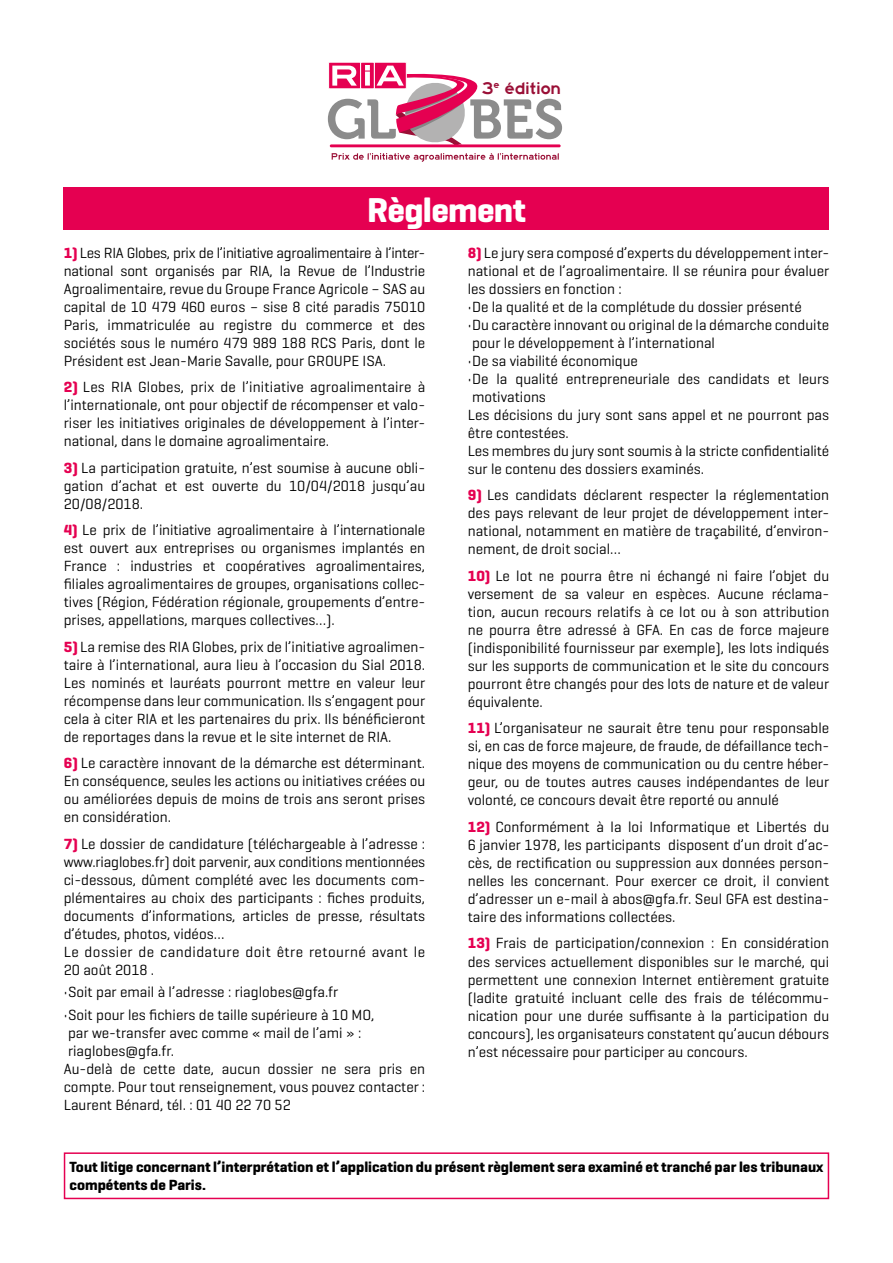
<style>
.page{position:relative;width:893px;height:1263px;background:#fff}
.page>*{position:absolute;margin:0;border:0;box-sizing:border-box;transform-origin:0 0}
.t1{font:700 35.1px "Geogrotesque";letter-spacing:-.02em;color:#fff}
.t2{font:17.4px "Highway Gothic Expanded";letter-spacing:-.025em;color:#9a0f36;scale:.96 1}
.t3{font:15px/18px "Geogrotesque";color:#000;text-align:justify}
.t4{font:700 15px/18px "Geogrotesque";color:#000}
.s1{font-weight:700;color:#e50051}
</style>
<div class="page">
<div style="left:64px;top:187px;width:765px;height:43px;background:#e50051"></div>
<hr style="left:330px;top:144px;width:231px;height:3px;background:#e50051">
<svg style="left:332px;top:153px;width:227px;height:9px"></svg>
<div style="left:329px;top:62px;width:32px;height:27px;background:#e50051"></div>
<div style="left:328px;top:62px;width:33px;height:27px;border:1px solid #fff"></div>
<div style="left:374px;top:62px;width:32px;height:27px;background:#e50051"></div>
<div style="left:374px;top:62px;width:33px;height:27px;border:1px solid #fff"></div>
<div style="left:361px;top:62px;width:13px;height:27px;background:#e50051"></div>
<div style="left:360px;top:62px;width:15px;height:27px;border:1px solid #fff"></div>
<svg style="left:328px;top:65px;width:234px;height:81px"></svg>
<div style="left:64px;top:1152px;width:765px;height:47px;border:2px solid #e50051"></div>
<p class="t2" style="left:481px;top:79px;width:85px">3<sup>e</sup> édition</p>
<h1 class="t1" style="left:367px;top:188px;width:160px">Règlement</h1>
<p class="t3" style="left:64px;top:243px;width:363px;text-align:left"><span class="s1">1)</span> Les RIA Globes, prix de l’initiative agroalimentaire à l’inter‑ national sont organisés par RIA, la Revue de l’Industrie Agroalimentaire, revue du Groupe France Agricole – SAS au capital de 10 479 460 euros – sise 8 cité paradis 75010<br>Paris, immatriculée au registre du commerce et des sociétés sous le numéro 479 989 188 RCS Paris, dont le Président est Jean-Marie Savalle, pour GROUPE ISA.</p>
<p class="t3" style="left:64px;top:378px;width:363px"><span class="s1">2)</span> Les RIA Globes, prix de l’initiative agroalimentaire à l’internationale, ont pour objectif de récompenser et valo&shy;riser les initiatives originales de développement à l’inter&shy;national, dans le domaine agroalimentaire.</p>
<p class="t3" style="left:64px;top:458px;width:363px"><span class="s1">3)</span> La participation gratuite, n’est soumise à aucune obli&shy;gation d’achat et est ouverte du 10/04/2018 jusqu’au 20/08/2018.</p>
<p class="t3" style="left:64px;top:521px;width:363px"><span class="s1">4)</span> Le prix de l’initiative agroalimentaire à l’internationale est ouvert aux entreprises ou organismes implantés en France : industries et coopératives agroalimentaires, filiales agroalimentaires de groupes, organisations collec&shy;tives (Région, Fédération régionale, groupements d’entre&shy;prises, appellations, marques collectives…).</p>
<p class="t3" style="left:64px;top:637px;width:363px"><span class="s1">5)</span> La remise des RIA Globes, prix de l’initiative agroalimen&shy;taire à l’international, aura lieu à l’occasion du Sial 2018.<br>Les nominés et lauréats pourront mettre en valeur leur récompense dans leur communication. Ils s’engagent pour cela à citer RIA et les partenaires du prix. Ils bénéficieront de reportages dans la revue et le site internet de RIA.</p>
<p class="t3" style="left:64px;top:754px;width:363px"><span class="s1">6)</span> Le caractère innovant de la démarche est déterminant.<br>En conséquence, seules les actions ou initiatives créées ou ou améliorées depuis de moins de trois ans seront prises en considération.</p>
<p class="t3" style="left:64px;top:834px;width:363px;text-align:left"><span class="s1">7)</span> Le dossier de candidature (téléchargeable à l’adresse : www.riaglobes.fr) doit parvenir, aux conditions mentionnées ci-dessous, dûment complété avec les documents com&shy;plémentaires au choix des participants : fiches produits, documents d’informations, articles de presse, résultats d’études, photos, vidéos…<br>Le dossier de candidature doit être retourné avant le 20 août 2018 .</p>
<p class="t3" style="left:64px;top:983px;width:276px">•Soit par email à l’adresse : riaglobes@gfa.fr</p>
<p class="t3" style="left:64px;top:1005px;width:363px;text-align:left">•Soit pour les fichiers de taille supérieure à 10 MO,<br>par we-transfer avec comme « mail de l’ami » : riaglobes@gfa.fr.<br>Au-delà de cette date, aucun dossier ne sera pris en compte. Pour tout renseignement, vous pouvez contacter :<br>Laurent Bénard, tél. : 01 40 22 70 52</p>
<p class="t3" style="left:468px;top:243px;width:363px"><span class="s1">8)</span> Le jury sera composé d’experts du développement inter&shy;national et de l’agroalimentaire. Il se réunira pour évaluer les dossiers en fonction :</p>
<p class="t3" style="left:468px;top:297px;width:335px">•De la qualité et de la complétude du dossier présenté</p>
<p class="t3" style="left:468px;top:315px;width:363px">•Du caractère innovant ou original de la démarche conduite pour le développement à l’international</p>
<p class="t3" style="left:468px;top:351px;width:172px">•De sa viabilité économique</p>
<p class="t3" style="left:468px;top:369px;width:363px;text-align:left">•De la qualité entrepreneuriale des candidats et leurs motivations<br>Les décisions du jury sont sans appel et ne pourront pas être contestées.<br>Les membres du jury sont soumis à la stricte confidentialité sur le contenu des dossiers examinés.</p>
<p class="t3" style="left:468px;top:486px;width:363px"><span class="s1">9)</span> Les candidats déclarent respecter la réglementation des pays relevant de leur projet de développement inter&shy;national, notamment en matière de traçabilité, d’environ&shy;nement, de droit social…</p>
<p class="t3" style="left:468px;top:566px;width:363px"><span class="s1">10)</span> Le lot ne pourra être ni échangé ni faire l’objet du versement de sa valeur en espèces. Aucune réclama&shy;tion, aucun recours relatifs à ce lot ou à son attribution ne pourra être adressé à GFA. En cas de force majeure (indisponibilité fournisseur par exemple), les lots indiqués sur les supports de communication et le site du concours pourront être changés pour des lots de nature et de valeur équivalente.</p>
<p class="t3" style="left:468px;top:719px;width:363px"><span class="s1">11)</span> L’organisateur ne saurait être tenu pour responsable si, en cas de force majeure, de fraude, de défaillance tech&shy;nique des moyens de communication ou du centre héber&shy;geur, ou de toutes autres causes indépendantes de leur volonté, ce concours devait être reporté ou annulé</p>
<p class="t3" style="left:468px;top:817px;width:363px"><span class="s1">12)</span> Conformément à la loi Informatique et Libertés du 6 janvier 1978, les participants disposent d’un droit d’ac&shy;cès, de rectification ou suppression aux données person&shy;nelles les concernant. Pour exercer ce droit, il convient d’adresser un e-mail à abos@gfa.fr. Seul GFA est destina&shy;taire des informations collectées.</p>
<p class="t3" style="left:468px;top:934px;width:363px"><span class="s1">13)</span> Frais de participation/connexion : En considération des services actuellement disponibles sur le marché, qui permettent une connexion Internet entièrement gratuite (ladite gratuité incluant celle des frais de télécommu&shy;nication pour une durée suffisante à la participation du concours), les organisateurs constatent qu’aucun débours n’est nécessaire pour participer au concours.</p>
<p class="t4" style="left:70px;top:1158px;width:755px">Tout litige concernant l’interprétation et l’application du présent règlement sera examiné et tranché par les tribunaux compétents de Paris.</p>
</div>
